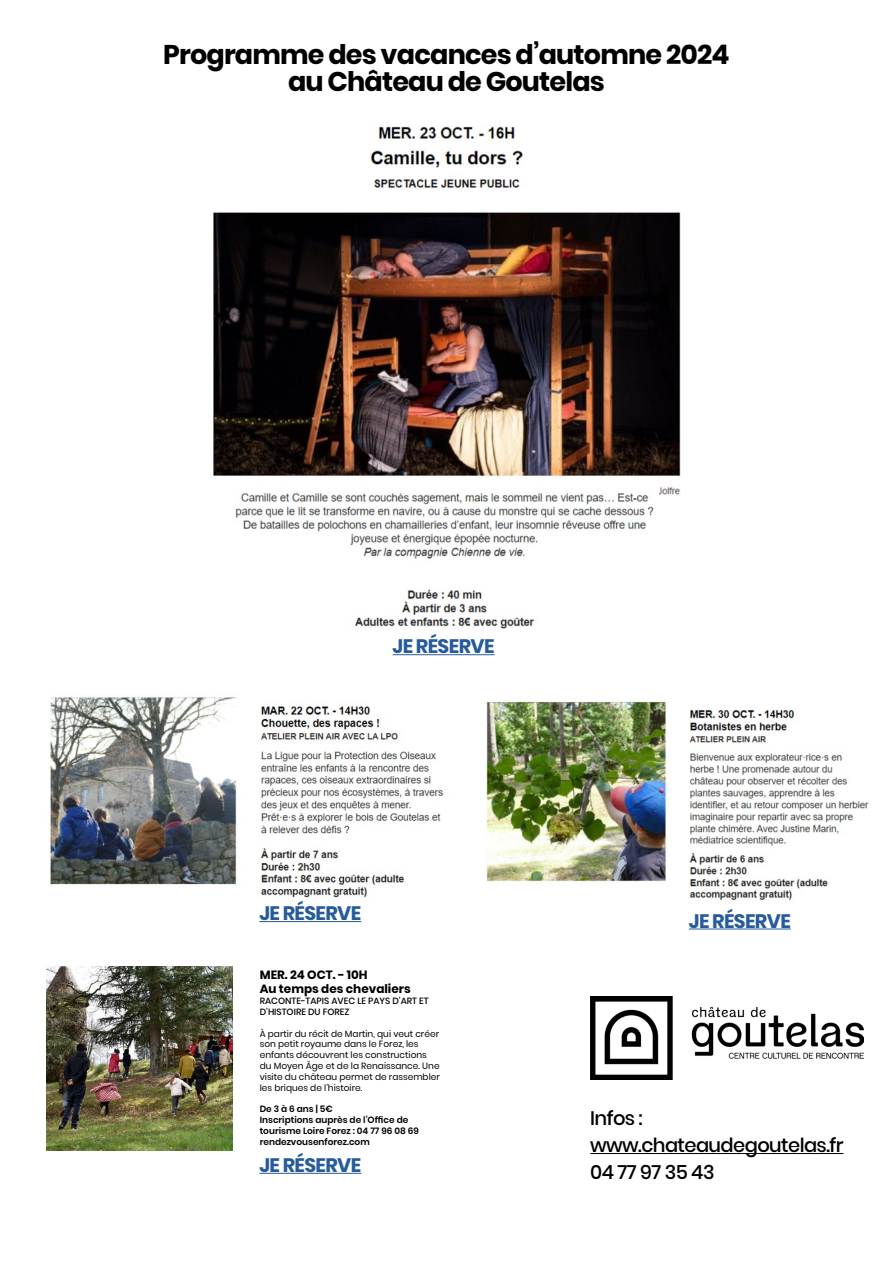
<style>
.page{position:relative;width:893px;height:1263px;background:#fff}
.page>*{position:absolute;margin:0;border:0;box-sizing:border-box;transform-origin:0 0}
.t1{font:700 27px/27px "Poppins";letter-spacing:-.03em;color:#000;text-align:center}
.t2{font:500 19.5px/27px "Poppins";letter-spacing:-.03em;color:#000}
.t3{font:700 19.5px "Poppins";letter-spacing:-.03em;color:#275b9b}
.t4{font:700 12px/14.4px "Poppins";color:#000}
.t5{font:9px/10.8px "Poppins";color:#000}
.t6{font:600 9px/10.8px "Poppins";color:#000}
.t7{font:500 9px/10.8px "Poppins";color:#000}
</style>
<div class="page">
<hr style="left:590px;top:1153px;width:253px;height:1px;background:#000">
<img style="left:590px;top:997px;width:273px;height:82px">
<img style="left:46px;top:966px;width:187px;height:184px">
<hr style="left:259px;top:1173px;width:102px;height:1px;background:#275b9b">
<img style="left:50px;top:697px;width:394px;height:201px">
<hr style="left:259px;top:921px;width:102px;height:1px;background:#275b9b">
<img style="left:486px;top:701px;width:383px;height:200px">
<hr style="left:689px;top:928px;width:102px;height:1px;background:#275b9b">
<img style="left:213px;top:126px;width:468px;height:370px">
<img style="left:234px;top:479px;width:424px;height:150px">
<hr style="left:393px;top:654px;width:102px;height:1px;background:#275b9b">
<h1 class="t1" style="left:163px;top:41px;width:568px">Programme des vacances d’automne 2024 au Château de Goutelas</h1>
<h2 class="t3" style="left:393px;top:635px;width:103px">JE RÉSERVE</h2>
<h2 class="t3" style="left:259px;top:902px;width:103px">JE RÉSERVE</h2>
<h2 class="t3" style="left:689px;top:909px;width:103px">JE RÉSERVE</h2>
<h3 class="t4" style="left:260px;top:968px;width:152px">MER. 24 OCT. - 10H<br>Au temps des chevaliers</h3>
<p class="t7" style="left:260px;top:996px;width:170px">RACONTE-TAPIS AVEC LE PAYS D’ART ET<br>D’HISTOIRE DU FOREZ</p>
<p class="t5" style="left:260px;top:1028px;width:182px">À partir du récit de Martin, qui veut créer son petit royaume dans le Forez, les enfants découvrent les constructions du Moyen Âge et de la Renaissance. Une visite du château permet de rassembler les briques de l’histoire.</p>
<p class="t6" style="left:260px;top:1104px;width:161px">De 3 à 6 ans | 5€<br>Inscriptions auprès de l’Office de tourisme Loire Forez : 04 77 96 08 69 rendezvousenforez.com</p>
<h2 class="t3" style="left:259px;top:1154px;width:103px">JE RÉSERVE</h2>
<h2 class="t2" style="left:590px;top:1105px;width:255px">Infos : www.chateaudegoutelas.fr<br>04 77 97 35 43</h2>
</div>
